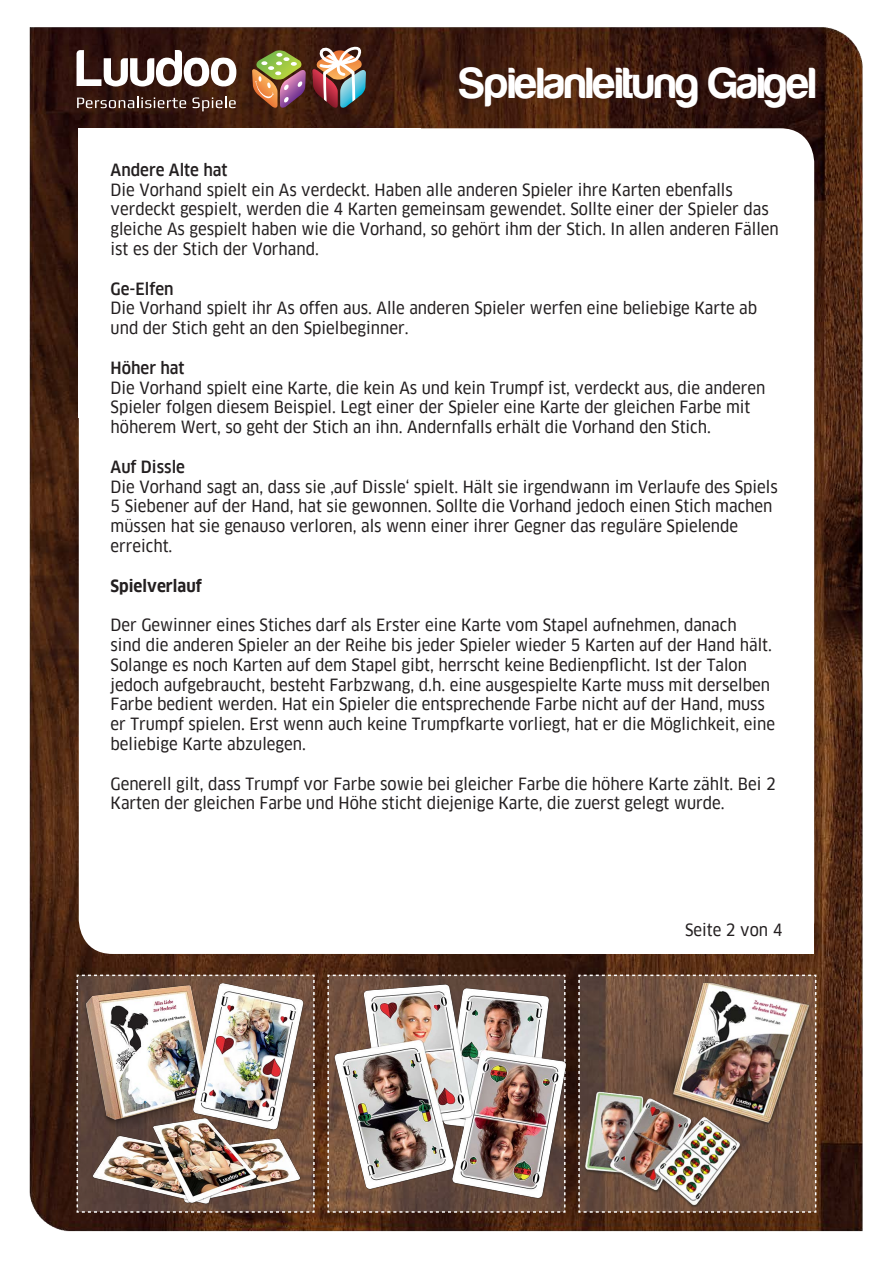
<style>
.page{position:relative;width:893px;height:1263px;background:#fff}
.page>*{position:absolute;margin:0;border:0;box-sizing:border-box;transform-origin:0 0}
.t1{font:45px "Harabara";color:#fff}
.t2{font:16.5px/19.8px "Clan Narrow News";color:#231f20}
.t3{font:500 16.5px "Clan Narrow";color:#231f20}
.t4{font:700 16.5px "Clan Narrow";color:#231f20}
</style>
<div class="page">
<img style="left:29px;top:27px;width:834px;height:1205px">
<svg style="left:252px;top:50px;width:54px;height:59px;background:#927350"></svg>
<svg style="left:312px;top:47px;width:54px;height:62px"></svg>
<svg style="left:77px;top:50px;width:159px;height:37px"></svg>
<svg style="left:77px;top:97px;width:109px;height:11px"></svg>
<svg style="left:192px;top:97px;width:44px;height:14px"></svg>
<div style="left:79px;top:128px;width:735px;height:826px;background:#fff;border-radius:34px"></div>
<div style="left:79px;top:128px;width:342px;height:290px;background:#fff"></div>
<div style="left:408px;top:609px;width:406px;height:345px;background:#fff"></div>
<svg style="left:76px;top:974px;width:239px;height:239px;background:#765b4d"></svg>
<svg style="left:327px;top:974px;width:239px;height:239px;background:#826655"></svg>
<svg style="left:578px;top:974px;width:239px;height:239px;background:#897163"></svg>
<img style="left:81px;top:981px;width:225px;height:225px">
<img style="left:582px;top:977px;width:232px;height:234px">
<img style="left:333px;top:973px;width:235px;height:236px">
<p class="t1" style="left:459px;top:60px;width:359px">Spielanleitung Gaigel</p>
<p class="t3" style="left:111px;top:161px;width:119px">Andere Alte hat</p>
<p class="t2" style="left:111px;top:180px;width:670px">Die Vorhand spielt ein As verdeckt. Haben alle anderen Spieler ihre Karten ebenfalls verdeckt gespielt, werden die 4 Karten gemeinsam gewendet. Sollte einer der Spieler das gleiche As gespielt haben wie die Vorhand, so gehört ihm der Stich. In allen anderen Fällen ist es der Stich der Vorhand.</p>
<p class="t3" style="left:111px;top:280px;width:65px">Ge-Elfen</p>
<p class="t2" style="left:111px;top:298px;width:648px">Die Vorhand spielt ihr As offen aus. Alle anderen Spieler werfen eine beliebige Karte ab und der Stich geht an den Spielbeginner.</p>
<p class="t3" style="left:111px;top:359px;width:76px">Höher hat</p>
<p class="t2" style="left:111px;top:378px;width:656px">Die Vorhand spielt eine Karte, die kein As und kein Trumpf ist, verdeckt aus, die anderen<br>Spieler folgen diesem Beispiel. Legt einer der Spieler eine Karte der gleichen Farbe mit höherem Wert, so geht der Stich an ihn. Andernfalls erhält die Vorhand den Stich.</p>
<p class="t3" style="left:111px;top:458px;width:76px">Auf Dissle</p>
<p class="t2" style="left:111px;top:477px;width:669px">Die Vorhand sagt an, dass sie ‚auf Dissle‘ spielt. Hält sie irgendwann im Verlaufe des Spiels 5 Siebener auf der Hand, hat sie gewonnen. Sollte die Vorhand jedoch einen Stich machen müssen hat sie genauso verloren, als wenn einer ihrer Gegner das reguläre Spielende erreicht.</p>
<p class="t4" style="left:111px;top:576px;width:93px">Spielverlauf</p>
<p class="t2" style="left:111px;top:615px;width:666px">Der Gewinner eines Stiches darf als Erster eine Karte vom Stapel aufnehmen, danach<br>sind die anderen Spieler an der Reihe bis jeder Spieler wieder 5 Karten auf der Hand hält.<br>Solange es noch Karten auf dem Stapel gibt, herrscht keine Bedienpflicht. Ist der Talon jedoch aufgebraucht, besteht Farbzwang, d.h. eine ausgespielte Karte muss mit derselben Farbe bedient werden. Hat ein Spieler die entsprechende Farbe nicht auf der Hand, muss er Trumpf spielen. Erst wenn auch keine Trumpfkarte vorliegt, hat er die Möglichkeit, eine beliebige Karte abzulegen.</p>
<p class="t2" style="left:111px;top:774px;width:667px">Generell gilt, dass Trumpf vor Farbe sowie bei gleicher Farbe die höhere Karte zählt. Bei 2<br>Karten der gleichen Farbe und Höhe sticht diejenige Karte, die zuerst gelegt wurde.</p>
<p class="t2" style="left:685px;top:920px;width:99px">Seite 2 von 4</p>
</div>
